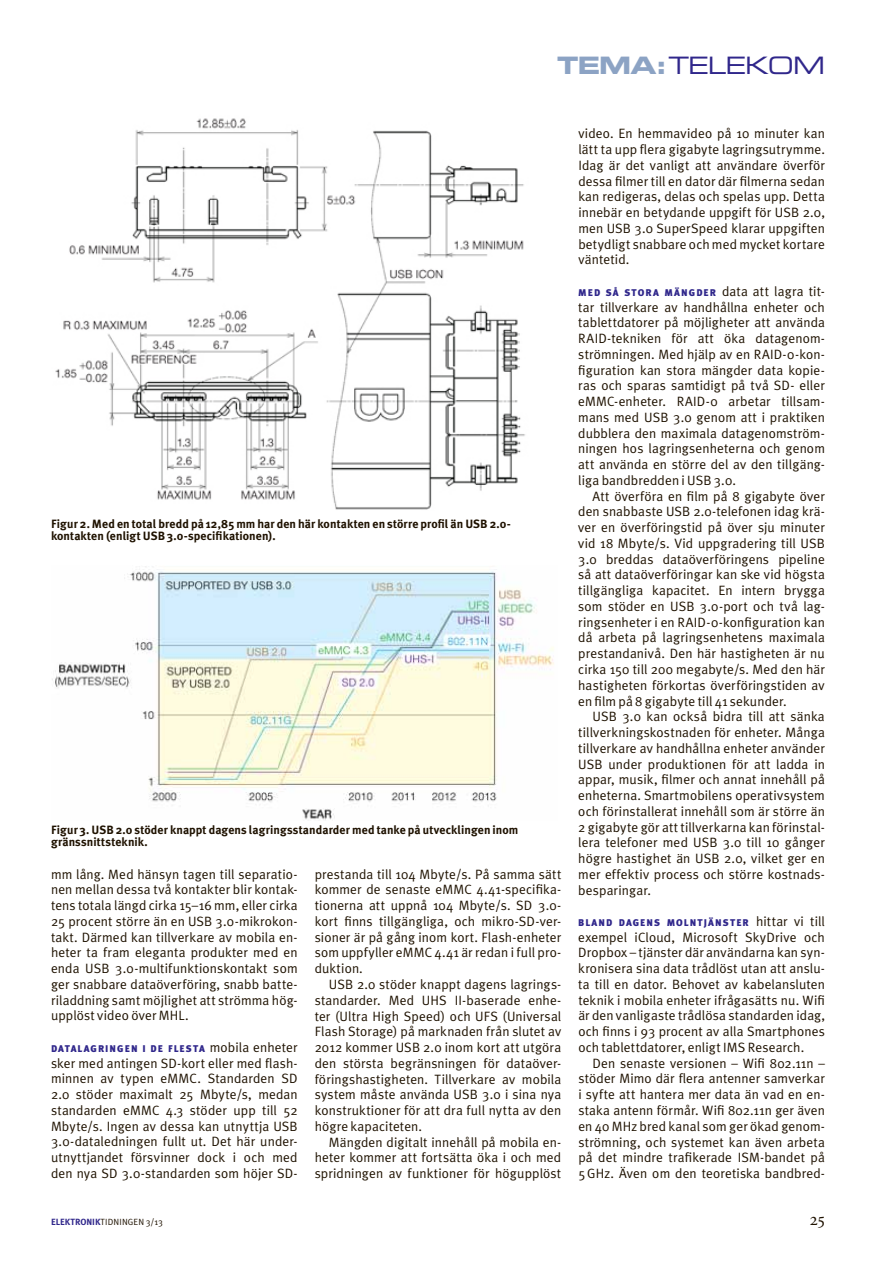
<style>
.page{position:relative;width:893px;height:1263px;background:#fff}
.page>*{position:absolute;margin:0;border:0;box-sizing:border-box;transform-origin:0 0}
.t1{font:24px "Eurostile Extended Two";letter-spacing:-.04em;color:#30278b}
.t2{font:13.5px/15.8px "Meta Plus Normal";letter-spacing:.01em;color:#1f1200;text-align:justify}
.t3{font:700 12px/12px "Meta Plus";letter-spacing:.01em;color:#1f1200}
.t4{font:900 9.75px "Meta Plus";letter-spacing:.11em;color:#30278b}
.t5{font:9px "Meta Plus Normal";letter-spacing:.015em;color:#1f1200}
.s1{font-family:"Eurostile Bold Extended Two";color:#8ca3c4}
.s2{font-family:"Meta Plus Normal";font-weight:400;font-size:13.5px;color:#1f1200}
.s3{font-family:"Meta Plus";font-weight:700;color:#30278b}
</style>
<div class="page">
<img style="left:55px;top:118px;width:470px;height:392px">
<img style="left:52px;top:566px;width:502px;height:254px">
<h1 class="t1" style="left:557px;top:49px;width:269px"><span class="s1">TEMA:</span> TELEKOM</h1>
<p class="t3" style="left:51px;top:518px;width:461px">Figur 2. Med en total bredd på 12,85 mm har den här kontakten en större profil än USB 2.0- kontakten (enligt USB 3.0-specifikationen).</p>
<p class="t3" style="left:51px;top:824px;width:469px">Figur 3. USB 2.0 stöder knappt dagens lagringsstandarder med tanke på utvecklingen inom gränssnittsteknik.</p>
<p class="t2" style="left:51px;top:866px;width:248px">mm lång. Med hänsyn tagen till separatio&shy;nen mellan dessa två kontakter blir kontak&shy;tens totala längd cirka 15–16 mm, eller cirka 25 procent större än en USB 3.0-mikrokon&shy;takt. Därmed kan tillverkare av mobila en&shy;heter ta fram eleganta produkter med en enda USB 3.0-multifunktionskontakt som ger snabbare dataöverföring, snabb batte&shy;riladdning samt möjlighet att strömma hög&shy;upplöst video över MHL.</p>
<p class="t4" style="left:51px;top:1043px;width:248px">DATALAGRINGEN I DE FLESTA <span class="s2">mobila enheter</span></p>
<p class="t2" style="left:51px;top:1055px;width:248px">sker med antingen SD-kort eller med flash&shy;minnen av typen eMMC. Standarden SD 2.0 stöder maximalt 25 Mbyte/s, medan standarden eMMC 4.3 stöder upp till 52<br>Mbyte/s. Ingen av dessa kan utnyttja USB 3.0-dataledningen fullt ut. Det här under&shy;utnyttjandet försvinner dock i och med den nya SD 3.0-standarden som höjer SD-</p>
<p class="t5" style="left:51px;top:1216px;width:114px"><span class="s3">ELEKTRONIK</span>TIDNINGEN 3/13</p>
<p class="t2" style="left:315px;top:866px;width:248px">prestanda till 104 Mbyte/s. På samma sätt kommer de senaste eMMC 4.41-specifika&shy;tionerna att uppnå 104 Mbyte/s. SD 3.0- kort finns tillgängliga, och mikro-SD-ver&shy;sioner är på gång inom kort. Flash-enheter som uppfyller eMMC 4.41 är redan i full pro&shy;duktion.</p>
<p class="t2" style="left:315px;top:976px;width:248px;text-indent:14px">USB 2.0 stöder knappt dagens lagrings&shy;standarder. Med UHS II-baserade enhe&shy;ter (Ultra High Speed) och UFS (Universal Flash Storage) på marknaden från slutet av 2012 kommer USB 2.0 inom kort att utgöra den största begränsningen för dataöver&shy;föringshastigheten. Tillverkare av mobila system måste använda USB 3.0 i sina nya konstruktioner för att dra full nytta av den högre kapaciteten.</p>
<p class="t2" style="left:315px;top:1134px;width:248px;text-indent:14px">Mängden digitalt innehåll på mobila en&shy;heter kommer att fortsätta öka i och med spridningen av funktioner för högupplöst</p>
<p class="t2" style="left:578px;top:126px;width:248px">video. En hemmavideo på 10 minuter kan lätt ta upp flera gigabyte lagringsutrymme.<br>Idag är det vanligt att användare överför dessa filmer till en dator där filmerna sedan kan redigeras, delas och spelas upp. Detta innebär en betydande uppgift för USB 2.0, men USB 3.0 SuperSpeed klarar uppgiften betydligt snabbare och med mycket kortare väntetid.</p>
<p class="t4" style="left:578px;top:287px;width:248px">MED SÅ STORA MÄNGDER <span class="s2">data att lagra tit-</span></p>
<p class="t2" style="left:578px;top:299px;width:248px">tar tillverkare av handhållna enheter och tablettdatorer på möjligheter att använda RAID-tekniken för att öka datagenom&shy;strömningen. Med hjälp av en RAID-0-kon&shy;figuration kan stora mängder data kopie&shy;ras och sparas samtidigt på två SD- eller eMMC-enheter. RAID-0 arbetar tillsam&shy;mans med USB 3.0 genom att i praktiken dubblera den maximala datagenomström&shy;ningen hos lagringsenheterna och genom att använda en större del av den tillgäng&shy;liga bandbredden i USB 3.0.</p>
<p class="t2" style="left:578px;top:488px;width:248px;text-indent:14px">Att överföra en film på 8 gigabyte över den snabbaste USB 2.0-telefonen idag krä&shy;ver en överföringstid på över sju minuter vid 18 Mbyte/s. Vid uppgradering till USB 3.0 breddas dataöverföringens pipeline så att dataöverföringar kan ske vid högsta tillgängliga kapacitet. En intern brygga som stöder en USB 3.0-port och två lag&shy;ringsenheter i en RAID-0-konfiguration kan då arbeta på lagringsenhetens maximala prestandanivå. Den här hastigheten är nu cirka 150 till 200 megabyte/s. Med den här hastigheten förkortas överföringstiden av en film på 8 gigabyte till 41 sekunder.</p>
<p class="t2" style="left:578px;top:708px;width:248px;text-indent:14px">USB 3.0 kan också bidra till att sänka tillverkningskostnaden för enheter. Många tillverkare av handhållna enheter använder USB under produktionen för att ladda in appar, musik, filmer och annat innehåll på enheterna. Smartmobilens operativsystem och förinstallerat innehåll som är större än 2 gigabyte gör att tillverkarna kan förinstal&shy;lera telefoner med USB 3.0 till 10 gånger högre hastighet än USB 2.0, vilket ger en mer effektiv process och större kostnads&shy;besparingar.</p>
<p class="t4" style="left:578px;top:917px;width:248px">BLAND DAGENS MOLNTJÄNSTER <span class="s2">hittar vi till</span></p>
<p class="t2" style="left:578px;top:929px;width:248px">exempel iCloud, Microsoft SkyDrive och Dropbox – tjänster där användarna kan syn&shy;kronisera sina data trådlöst utan att anslu&shy;ta till en dator. Behovet av kabelansluten teknik i mobila enheter ifrågasätts nu. Wifi är den vanligaste trådlösa standarden idag, och finns i 93 procent av alla Smartphones och tablettdatorer, enligt IMS Research.</p>
<p class="t2" style="left:578px;top:1055px;width:248px;text-indent:14px">Den senaste versionen – Wifi 802.11n – stöder Mimo där flera antenner samverkar i syfte att hantera mer data än vad en en&shy;staka antenn förmår. Wifi 802.11n ger även en 40 MHz bred kanal som ger ökad genom&shy;strömning, och systemet kan även arbeta på det mindre trafikerade ISM-bandet på 5GHz. Även om den teoretiska bandbred-</p>
</div>
